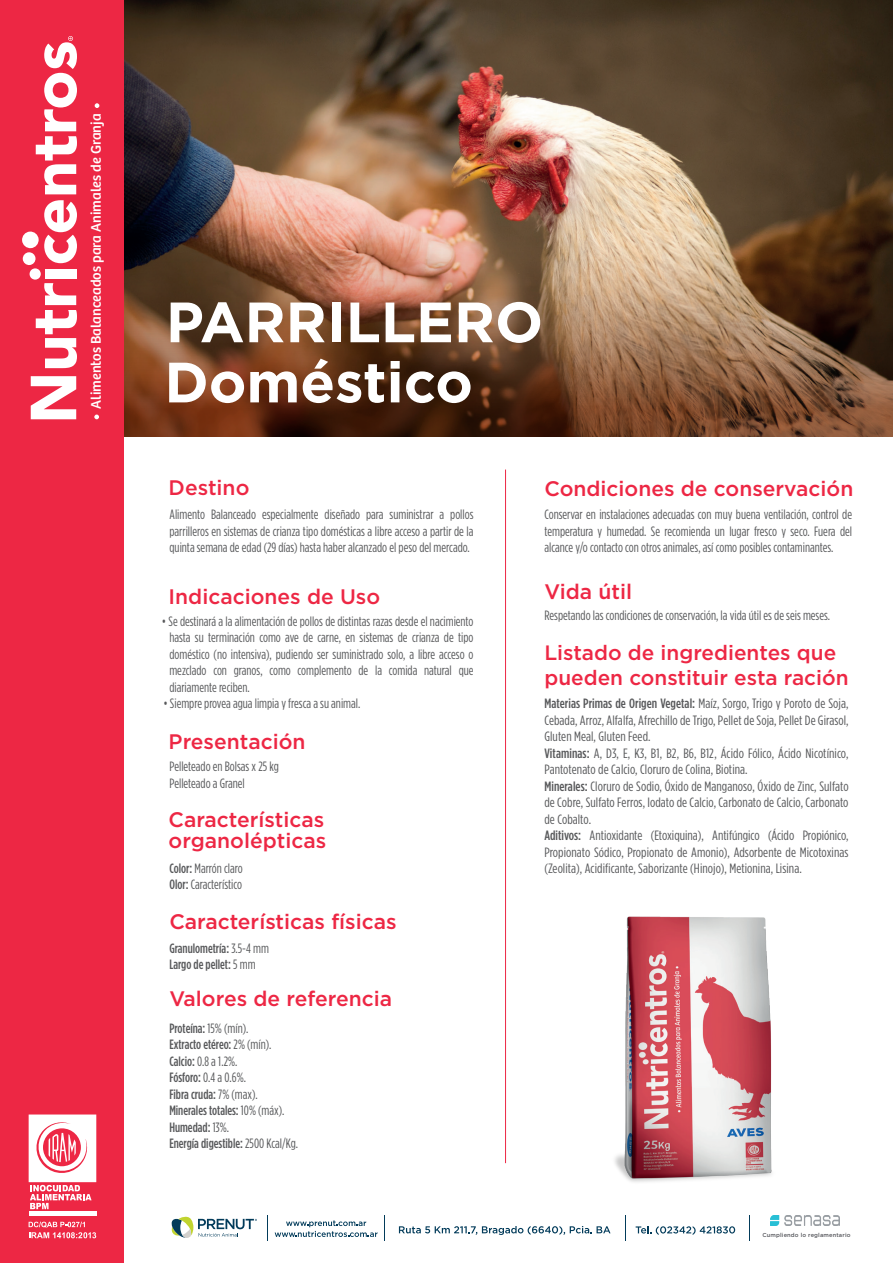
<style>
.page{position:relative;width:893px;height:1263px;background:#fff}
.page>*{position:absolute;margin:0;border:0;box-sizing:border-box;transform-origin:0 0}
.t1{font:700 56.7px/60.2px "Gotham HTF";color:#fff}
.t2{font:500 21px/21px "Gotham HTF";color:#ed2744}
.t3{font:500 20.85px/24.9px "Gotham HTF";color:#ed2744}
.t4{font:14.4px "Bree";color:#fff}
.t5{font:13.5px/16.5px "Gotham Condensed";color:#57585a;text-align:justify}
.t6{font:13.5px/16.5px "Gotham Condensed";color:#57585a;scale:1.06 1}
.t7{font:500 13.5px/16.5px "Gotham Condensed";color:#57585a}
.t8{font:500 5.7px "Gotham";letter-spacing:.025em;color:#58595e}
.s1{font-weight:500}
.s2{font-weight:400}
</style>
<div class="page">
<img style="left:123px;top:0;width:770px;height:436px">
<img style="left:614px;top:917px;width:158px;height:265px">
<hr style="left:505px;top:470px;width:1px;height:693px;background:#ed2744">
<svg style="left:384px;top:1215px;width:1px;height:26px"></svg>
<svg style="left:625px;top:1215px;width:1px;height:26px"></svg>
<svg style="left:749px;top:1215px;width:1px;height:26px"></svg>
<svg style="left:636px;top:1226px;width:99px;height:9px"></svg>
<svg style="left:275px;top:1220px;width:103px;height:17px"></svg>
<svg style="left:399px;top:1226px;width:211px;height:9px"></svg>
<svg style="left:171px;top:1216px;width:86px;height:22px"></svg>
<img style="left:770px;top:1216px;width:69px;height:9px">
<div style="left:0;top:0;width:123px;height:1263px;background:#ed2744"></div>
<div style="left:22px;top:231px;width:17px;height:17px;background:#fff;border-radius:50%"></div>
<div style="left:23px;top:252px;width:13px;height:13px;background:#fff;border-radius:50%"></div>
<svg style="left:95px;top:103px;width:4px;height:5px"></svg>
<svg style="left:94px;top:414px;width:5px;height:5px"></svg>
<svg style="left:31px;top:376px;width:45px;height:43px"></svg>
<svg style="left:30px;top:200px;width:47px;height:168px"></svg>
<svg style="left:36px;top:36px;width:41px;height:158px"></svg>
<svg style="left:29px;top:1222px;width:67px;height:16px"></svg>
<svg style="left:29px;top:1114px;width:67px;height:95px"></svg>
<div style="left:29px;top:1211px;width:67px;height:5px;background:#fff"></div>
<p class="t4" style="left:88px;top:409px;width:297px;rotate:-90deg">Alimentos Balanceados para Animales de Granja</p>
<h1 class="t1" style="left:164px;top:291px;width:380px">PARRILLERO<br>Doméstico</h1>
<h2 class="t2" style="left:169px;top:477px;width:82px">Destino</h2>
<p class="t5" style="left:170px;top:506px;width:306px">Alimento Balanceado especialmente diseñado para suministrar a pollos parrilleros en sistemas de crianza tipo domésticas a libre acceso a partir de la quinta semana de edad (29 días) hasta haber alcanzado el peso del mercado.</p>
<h2 class="t2" style="left:169px;top:585px;width:213px">Indicaciones de Uso</h2>
<p class="t5" style="left:169px;top:613px;width:306px;text-indent:-8px">• Se destinará a la alimentación de pollos de distintas razas desde el nacimiento hasta su terminación como ave de carne, en sistemas de crianza de tipo doméstico (no intensiva), pudiendo ser suministrado solo, a libre acceso o mezclado con granos, como complemento de la comida natural que diariamente reciben.</p>
<p class="t5" style="left:163px;top:695px;width:198px">• Siempre provea agua limpia y fresca a su animal.</p>
<h2 class="t2" style="left:169px;top:731px;width:138px">Presentación</h2>
<p class="t5" style="left:169px;top:758px;width:111px">Pelleteado en Bolsas x 25 kg<br>Pelleteado a Granel</p>
<h2 class="t2" style="left:169px;top:808px;width:159px">Características organolépticas</h2>
<p class="t5" style="left:169px;top:860px;width:75px"><span class="s1">Color:</span> Marrón claro<br><span class="s1">Olor:</span> Característico</p>
<h2 class="t2" style="left:169px;top:910px;width:229px">Características físicas</h2>
<p class="t7" style="left:169px;top:940px;width:101px">Granulometría: <span class="s2">3.5-4 mm<br></span>Largo de pellet: <span class="s2">5 mm</span></p>
<h2 class="t2" style="left:169px;top:987px;width:224px">Valores de referencia</h2>
<p class="t7" style="left:169px;top:1020px;width:130px">Proteína: <span class="s2">15% (mín).<br></span>Extracto etéreo: <span class="s2">2% (mín).<br></span>Calcio: <span class="s2">0.8 a 1.2%.<br></span>Fósforo: <span class="s2">0.4 a 0.6%.<br></span>Fibra cruda: <span class="s2">7% (max).<br></span>Minerales totales: <span class="s2">10% (máx).<br></span>Humedad: <span class="s2">13%.<br></span>Energía digestible: <span class="s2">2500 Kcal/Kg.</span></p>
<h2 class="t2" style="left:544px;top:478px;width:310px">Condiciones de conservación</h2>
<p class="t5" style="left:544px;top:506px;width:309px">Conservar en instalaciones adecuadas con muy buena ventilación, control de temperatura y humedad. Se recomienda un lugar fresco y seco. Fuera del alcance y/o contacto con otros animales, así como posibles contaminantes.</p>
<h2 class="t2" style="left:544px;top:580px;width:89px">Vida útil</h2>
<p class="t5" style="left:544px;top:607px;width:287px">Respetando las condiciones de conservación, la vida útil es de seis meses.</p>
<h3 class="t3" style="left:544px;top:640px;width:306px">Listado de ingredientes que pueden constituir esta ración</h3>
<p class="t6" style="left:544px;top:695px;width:288px"><span class="s1">Materias Primas de Origen Vegetal:</span> Maíz, Sorgo, Trigo y Poroto de Soja, Cebada, Arroz, Alfalfa, Afrechillo de Trigo, Pellet de Soja, Pellet De Girasol, Gluten Meal, Gluten Feed.<br><span class="s1">Vitaminas:</span> A, D3, E, K3, B1, B2, B6, B12, Ácido Fólico, Ácido Nicotínico, Pantotenato de Calcio, Cloruro de Colina, Biotina.<br><span class="s1">Minerales:</span> Cloruro de Sodio, Óxido de Manganoso, Óxido de Zinc, Sulfato de Cobre, Sulfato Ferros, Iodato de Calcio, Carbonato de Calcio, Carbonato de Cobalto.<br><span class="s1">Aditivos:</span> Antioxidante (Etoxiquina), Antifúngico (Ácido Propiónico, Propionato Sódico, Propionato de Amonio), Adsorbente de Micotoxinas (Zeolita), Acidificante, Saborizante (Hinojo), Metionina, Lisina.</p>
<p class="t8" style="left:762px;top:1231px;width:90px">Cumpliendo lo reglamentario</p>
</div>
